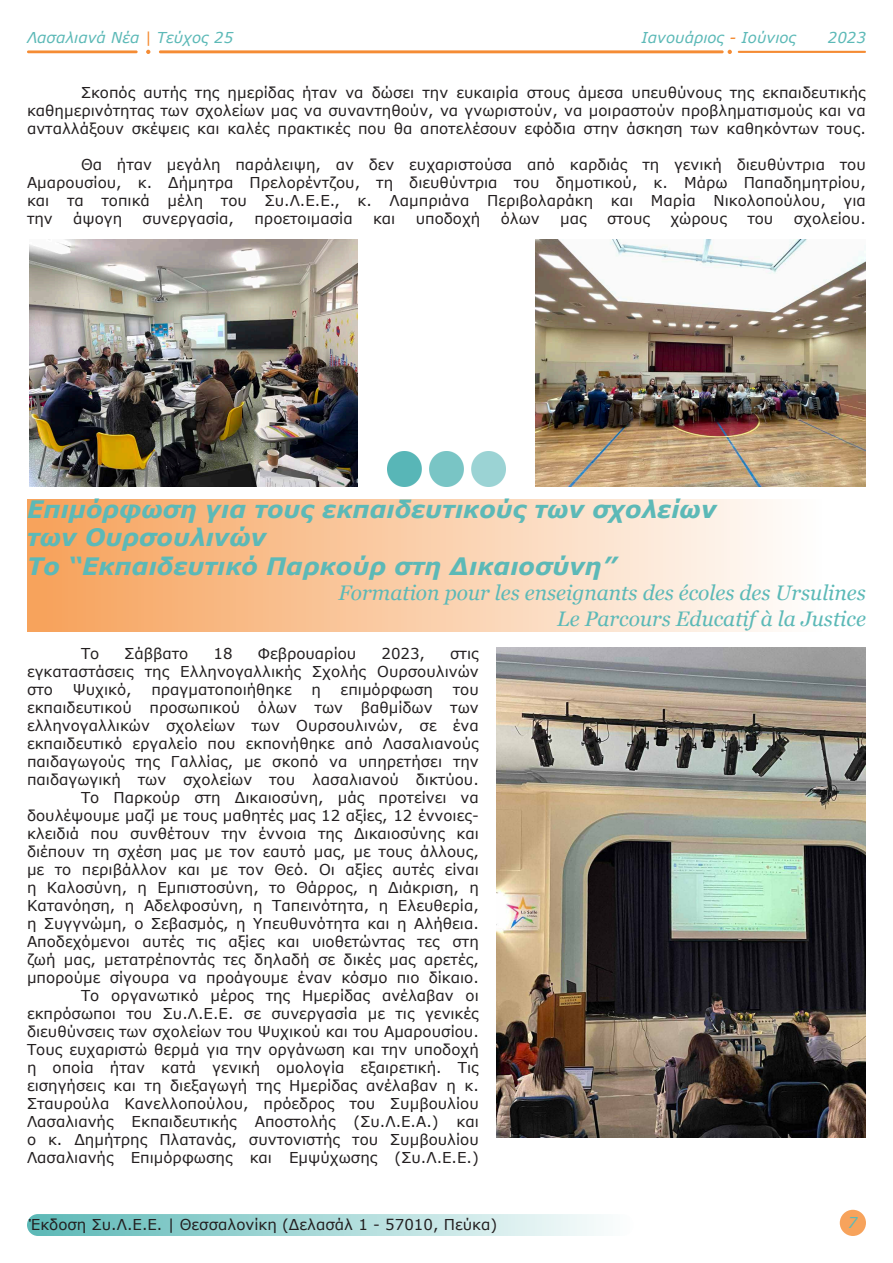
<style>
.page{position:relative;width:893px;height:1263px;background:#fff}
.page>*{position:absolute;margin:0;border:0;box-sizing:border-box;transform-origin:0 0}
.t1{font:italic 700 24px "Verdana";color:#5cb9b7}
.t2{font:italic 21px "Georgia";color:#5cb9b7}
.t3{font:15px/18px "Verdana";color:#231f20;text-align:justify}
.t4{font:italic 15px "Verdana";color:#5cb9b7}
.s1{color:#f58c34}
</style>
<div class="page">
<div style="left:840px;top:1210px;width:26px;height:26px;background:#f7a35c;border-radius:50%"></div>
<div style="left:27px;top:1214px;width:607px;height:22px;background:linear-gradient(to right,#5bb8b6,#fdfefe);border-radius:11px"></div>
<svg style="left:728px;top:50px;width:4px;height:4px"></svg>
<svg style="left:146px;top:50px;width:4px;height:4px"></svg>
<hr style="left:159px;top:50px;width:565px;height:3px;background:#f58c34">
<hr style="left:27px;top:50px;width:111px;height:3px;background:#f58c34">
<hr style="left:738px;top:51px;width:128px;height:2px;background:#f58c34">
<img style="left:29px;top:240px;width:329px;height:246px">
<img style="left:536px;top:240px;width:330px;height:246px">
<img style="left:387px;top:452px;width:118px;height:34px">
<div style="left:27px;top:499px;width:839px;height:132px;background:linear-gradient(to right,#f6a159,#fff)"></div>
<img style="left:496px;top:647px;width:370px;height:491px">
<p class="t4" style="left:27px;top:27px;width:208px">Λασαλιανά Νέα <span class="s1">|</span> Τεύχος 25</p>
<p class="t4" style="left:642px;top:27px;width:156px">Ιανουάριος <span class="s1">-</span> Ιούνιος</p>
<p class="t4" style="left:828px;top:27px;width:40px">2023</p>
<p class="t3" style="left:27px;top:83px;width:840px;text-indent:54px">Σκοπός αυτής της ημερίδας ήταν να δώσει την ευκαιρία στους άμεσα υπευθύνους της εκπαιδευτικής καθημερινότητας των σχολείων μας να συναντηθούν, να γνωριστούν, να μοιραστούν προβληματισμούς και να ανταλλάξουν σκέψεις και καλές πρακτικές που θα αποτελέσουν εφόδια στην άσκηση των καθηκόντων τους.</p>
<p class="t3" style="left:27px;top:155px;width:840px;text-indent:54px">Θα ήταν μεγάλη παράλειψη, αν δεν ευχαριστούσα από καρδιάς τη γενική διευθύντρια του Αμαρουσίου, κ. Δήμητρα Πρελορέντζου, τη διευθύντρια του δημοτικού, κ. Μάρω Παπαδημητρίου, και τα τοπικά μέλη του Συ.Λ.Ε.Ε., κ. Λαμπριάνα Περιβολαράκη και Μαρία Νικολοπούλου, για την</p>
<p class="t3" style="left:73px;top:209px;width:51px">άψογη</p>
<p class="t3" style="left:143px;top:209px;width:93px">συνεργασία,</p>
<p class="t3" style="left:254px;top:209px;width:100px">προετοιμασία</p>
<p class="t3" style="left:373px;top:209px;width:24px">και</p>
<p class="t3" style="left:416px;top:209px;width:66px">υποδοχή</p>
<p class="t3" style="left:501px;top:209px;width:41px">όλων</p>
<p class="t3" style="left:560px;top:209px;width:28px">μας</p>
<p class="t3" style="left:607px;top:209px;width:45px">στους</p>
<p class="t3" style="left:670px;top:209px;width:58px">χώρους</p>
<p class="t3" style="left:747px;top:209px;width:28px">του</p>
<p class="t3" style="left:794px;top:209px;width:74px">σχολείου.</p>
<p class="t1" style="left:27px;top:492px;width:691px">Επιμόρφωση για τους εκπαιδευτικούς των σχολείων</p>
<p class="t1" style="left:27px;top:521px;width:241px">των Ουρσουλινών</p>
<p class="t1" style="left:27px;top:549px;width:591px">Το “Εκπαιδευτικό Παρκούρ στη Δικαιοσύνη”</p>
<p class="t2" style="left:338px;top:580px;width:529px">Formation pour les enseignants des écoles des Ursulines</p>
<p class="t2" style="left:557px;top:605px;width:310px">Le Parcours Educatif à la Justice</p>
<p class="t3" style="left:81px;top:644px;width:20px">Το</p>
<p class="t3" style="left:124px;top:644px;width:65px">Σάββατο</p>
<p class="t3" style="left:214px;top:644px;width:21px">18</p>
<p class="t3" style="left:258px;top:644px;width:100px">Φεβρουαρίου</p>
<p class="t3" style="left:381px;top:644px;width:45px">2023,</p>
<p class="t3" style="left:27px;top:644px;width:453px;text-indent:423px">στις εγκαταστάσεις της Ελληνογαλλικής Σχολής Ουρσουλινών στο</p>
<p class="t3" style="left:73px;top:680px;width:60px">Ψυχικό,</p>
<p class="t3" style="left:151px;top:680px;width:142px">πραγματοποιήθηκε</p>
<p class="t3" style="left:311px;top:680px;width:11px">η</p>
<p class="t3" style="left:341px;top:680px;width:94px">επιμόρφωση</p>
<p class="t3" style="left:27px;top:680px;width:453px;text-indent:426px">του εκπαιδευτικού προσωπικού όλων των βαθμίδων των ελληνογαλλικών σχολείων των Ουρσουλινών, σε ένα εκπαιδευτικό εργαλείο που εκπονήθηκε από Λασαλιανούς παιδαγωγούς της Γαλλίας, με σκοπό να υπηρετήσει την παιδαγωγική των σχολείων του λασαλιανού δικτύου.</p>
<p class="t3" style="left:27px;top:788px;width:453px;text-indent:54px">Το Παρκούρ στη Δικαιοσύνη, μάς προτείνει να δουλέψουμε μαζί με τους μαθητές μας 12 αξίες, 12 έννοιες&shy;κλειδιά που συνθέτουν την έννοια της Δικαιοσύνης και διέπουν τη σχέση μας με τον εαυτό μας, με τους άλλους, με το περιβάλλον και με τον Θεό. Οι αξίες αυτές είναι η Καλοσύνη, η Εμπιστοσύνη, το Θάρρος, η Διάκριση, η Κατανόηση, η Αδελφοσύνη, η Ταπεινότητα, η Ελευθερία, η Συγγνώμη, ο Σεβασμός, η Υπευθυνότητα και η Αλήθεια.<br>Αποδεχόμενοι αυτές τις αξίες και υιοθετώντας τες στη ζωή μας, μετατρέποντάς τες δηλαδή σε δικές μας αρετές, μπορούμε σίγουρα να προάγουμε έναν κόσμο πιο δίκαιο.</p>
<p class="t3" style="left:27px;top:986px;width:453px;text-indent:54px">Το οργανωτικό μέρος της Ημερίδας ανέλαβαν οι εκπρόσωποι του Συ.Λ.Ε.Ε. σε συνεργασία με τις γενικές διευθύνσεις των σχολείων του Ψυχικού και του Αμαρουσίου.<br>Τους ευχαριστώ θερμά για την οργάνωση και την υποδοχή η οποία ήταν κατά γενική ομολογία εξαιρετική. Τις εισηγήσεις και τη διεξαγωγή της Ημερίδας ανέλαβαν η κ.<br>Σταυρούλα Κανελλοπούλου, πρόεδρος του Συμβουλίου Λασαλιανής Εκπαιδευτικής Αποστολής (Συ.Λ.Ε.Α.) και ο κ. Δημήτρης Πλατανάς, συντονιστής του Συμβουλίου Λασαλιανής Επιμόρφωσης και Εμψύχωσης (Συ.Λ.Ε.Ε.)</p>
<p class="t3" style="left:29px;top:1215px;width:470px">Έκδοση Συ.Λ.Ε.Ε. | Θεσσαλονίκη (Δελασάλ 1 - 57010, Πεύκα)</p>
<p class="t4" style="left:848px;top:1212px;width:11px">7</p>
</div>
